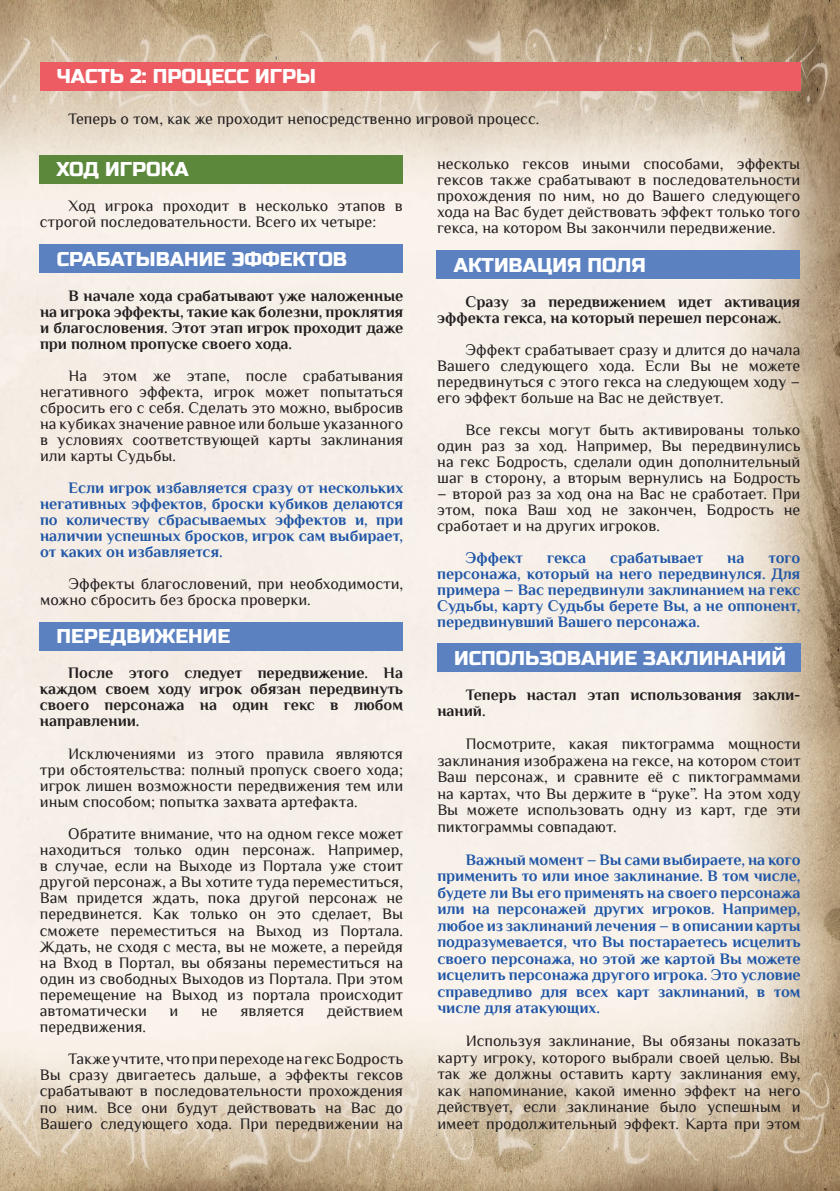
<style>
.page{position:relative;width:840px;height:1191px;background:#fff}
.page>*{position:absolute;margin:0;border:0;box-sizing:border-box;transform-origin:0 0}
.t1{font:20px "Russo One";color:#fff}
.t2{font:16px/16px "Philosopher";color:#231f20;text-align:justify}
.t3{font:700 16px/16.4px "Philosopher";color:#2056a6;text-align:justify}
.t4{font:700 16px/16px "Philosopher";color:#231f20;text-align:justify}
</style>
<div class="page">
<img style="left:0;top:0;width:839px;height:1191px">
<div style="left:40px;top:62px;width:759px;height:28px;background:#ec5c62"></div>
<div style="left:39px;top:155px;width:363px;height:28px;background:#5b883b"></div>
<div style="left:40px;top:245px;width:363px;height:28px;background:#5c81c1"></div>
<div style="left:40px;top:622px;width:362px;height:28px;background:#5c81c1"></div>
<div style="left:436px;top:250px;width:363px;height:28px;background:#5c81c1"></div>
<div style="left:437px;top:643px;width:362px;height:28px;background:#5c81c1"></div>
<p class="t1" style="left:57px;top:65px;width:260px">ЧАСТЬ 2: ПРОЦЕСС ИГРЫ</p>
<p class="t2" style="left:68px;top:111px;width:472px">Теперь о том, как же проходит непосредственно игровой процесс.</p>
<p class="t1" style="left:56px;top:158px;width:134px">ХОД ИГРОКА</p>
<p class="t2" style="left:40px;top:198px;width:364px;text-indent:28px">Ход игрока проходит в несколько этапов в строгой последовательности. Всего их четыре:</p>
<p class="t1" style="left:57px;top:247px;width:292px">СРАБАТЫВАНИЕ ЭФФЕКТОВ</p>
<p class="t4" style="left:40px;top:288px;width:364px;text-indent:28px">В начале хода срабатывают уже наложенные на игрока эффекты, такие как болезни, проклятия и благословения. Этот этап игрок проходит даже при полном пропуске своего хода.</p>
<p class="t2" style="left:40px;top:368px;width:364px;text-indent:28px">На этом же этапе, после срабатывания негативного эффекта, игрок может попытаться сбросить его с себя. Сделать это можно, выбросив на кубиках значение равное или больше указанного в условиях соответствующей карты заклинания или карты Судьбы.</p>
<p class="t3" style="left:40px;top:480px;width:364px;text-indent:28px">Если игрок избавляется сразу от нескольких негативных эффектов, броски кубиков делаются по количеству сбрасываемых эффектов и, при наличии успешных бросков, игрок сам выбирает, от каких он избавляется.</p>
<p class="t2" style="left:40px;top:576px;width:364px;text-indent:28px">Эффекты благословений, при необходимости, можно сбросить без броска проверки.</p>
<p class="t1" style="left:57px;top:624px;width:175px">ПЕРЕДВИЖЕНИЕ</p>
<p class="t4" style="left:40px;top:665px;width:364px;text-indent:28px">После этого следует передвижение. На каждом своем ходу игрок обязан передвинуть своего персонажа на один гекс в любом направлении.</p>
<p class="t2" style="left:40px;top:745px;width:364px;text-indent:28px">Исключениями из этого правила являются три обстоятельства: полный пропуск своего хода; игрок лишен возможности передвижения тем или иным способом; попытка захвата артефакта.</p>
<p class="t2" style="left:40px;top:826px;width:364px;text-indent:28px">Обратите внимание, что на одном гексе может находиться только один персонаж. Например, в случае, если на Выходе из Портала уже стоит другой персонаж, а Вы хотите туда переместиться, Вам придется ждать, пока другой персонаж не передвинется. Как только он это сделает, Вы сможете переместиться на Выход из Портала.<br>Ждать, не сходя с места, вы не можете, а перейдя на Вход в Портал, вы обязаны переместиться на один из свободных Выходов из Портала. При этом перемещение на Выход из портала происходит автоматически</p>
<p class="t2" style="left:169px;top:1002px;width:10px">и</p>
<p class="t2" style="left:201px;top:1002px;width:18px">не</p>
<p class="t2" style="left:240px;top:1002px;width:65px">является</p>
<p class="t2" style="left:327px;top:1002px;width:77px">действием</p>
<p class="t2" style="left:68px;top:1010px;width:336px;line-height:32.2px;text-indent:-28px">передвижения.<br>Также учтите, что при переходе на гекс Бодрость</p>
<p class="t2" style="left:40px;top:1067px;width:364px">Вы сразу двигаетесь дальше, а эффекты гексов срабатывают в последовательности прохождения по ним. Все они будут действовать на Вас до Вашего следующего хода. При передвижении на</p>
<p class="t2" style="left:437px;top:156px;width:364px">несколько гексов иными способами, эффекты гексов также срабатывают в последовательности прохождения по ним, но до Вашего следующего хода на Вас будет действовать эффект только того гекса, на котором Вы закончили передвижение.</p>
<p class="t1" style="left:453px;top:253px;width:193px">АКТИВАЦИЯ ПОЛЯ</p>
<p class="t4" style="left:437px;top:293px;width:364px;text-indent:28px">Сразу за передвижением идет активация эффекта гекса, на который перешел персонаж.</p>
<p class="t2" style="left:437px;top:341px;width:364px;text-indent:28px">Эффект срабатывает сразу и длится до начала Вашего следующего хода. Если Вы не можете передвинуться с этого гекса на следующем ходу – его эффект больше на Вас не действует.</p>
<p class="t2" style="left:437px;top:421px;width:364px;text-indent:28px">Все гексы могут быть активированы только один раз за ход. Например, Вы передвинулись на гекс Бодрость, сделали один дополнительный шаг в сторону, а вторым вернулись на Бодрость</p>
<p class="t2" style="left:437px;top:485px;width:364px">– второй раз за ход она на Вас не сработает. При этом, пока Ваш ход не закончен, Бодрость не сработает и на других игроков.</p>
<p class="t3" style="left:465px;top:549px;width:59px">Эффект</p>
<p class="t3" style="left:546px;top:549px;width:41px">гекса</p>
<p class="t3" style="left:609px;top:549px;width:94px">срабатывает</p>
<p class="t3" style="left:726px;top:549px;width:19px">на</p>
<p class="t3" style="left:437px;top:549px;width:364px;text-indent:331px">того персонажа, который на него передвинулся. Для примера – Вас передвинули заклинанием на гекс Судьбы, карту Судьбы берете Вы, а не оппонент, передвинувший Вашего персонажа.</p>
<p class="t1" style="left:454px;top:646px;width:333px">ИСПОЛЬЗОВАНИЕ ЗАКЛИНАНИЙ</p>
<p class="t4" style="left:437px;top:686px;width:364px;text-indent:28px">Теперь настал этап использования закли&shy;наний.</p>
<p class="t2" style="left:437px;top:736px;width:364px;text-indent:28px">Посмотрите, какая пиктограмма мощности заклинания изображена на гексе, на котором стоит Ваш персонаж, и сравните её с пиктограммами на картах, что Вы держите в “руке”. На этом ходу Вы можете использовать одну из карт, где эти пиктограммы совпадают.</p>
<p class="t3" style="left:437px;top:851px;width:364px;text-indent:28px">Важный момент – Вы сами выбираете, на кого применить то или иное заклинание. В том числе, будете ли Вы его применять на своего персонажа или на персонажей других игроков. Например, любое из заклинаний лечения – в описании карты подразумевается, что Вы постараетесь исцелить своего персонажа, но этой же картой Вы можете исцелить персонажа другого игрока. Это условие справедливо для всех карт заклинаний, в том числе для атакующих.</p>
<p class="t2" style="left:437px;top:1033px;width:364px;text-indent:28px">Используя заклинание, Вы обязаны показать карту игроку, которого выбрали своей целью. Вы так же должны оставить карту заклинания ему, как напоминание, какой именно эффект на него действует, если заклинание было успешным и имеет продолжительный эффект. Карта при этом</p>
</div>
